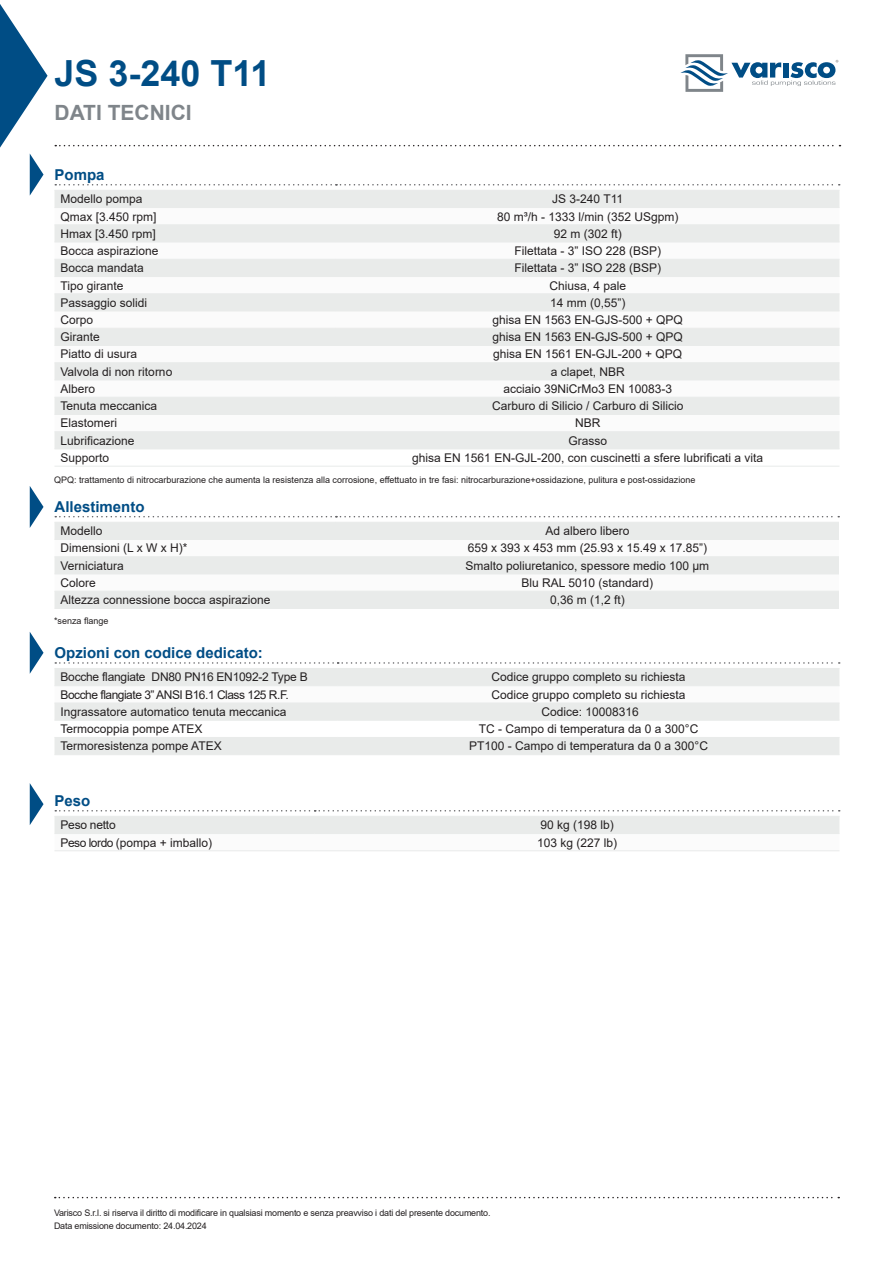
<style>
.page{position:relative;width:893px;height:1263px;background:#fff}
.page>*{position:absolute;margin:0;border:0;box-sizing:border-box;transform-origin:0 0}
.t1{font:700 36px "Arial";color:#004d85}
.t2{font:700 21px "Arial";color:#7f858a}
.t3{font:700 15px "Arial";color:#004d85}
.t4{font:12px "Arial";color:#231f20}
.t5{font:12px "Arial";letter-spacing:-.02em;color:#231f20}
.t6{font:12px "Arial";letter-spacing:-.04em;color:#231f20}
.t7{font:9px "Arial";color:#231f20}
.t8{font:9px "Arial";letter-spacing:-.02em;color:#231f20}
</style>
<div class="page">
<div style="left:55px;top:191px;width:784px;height:258px;background:#e9ebea"></div>
<svg style="left:55px;top:208px;width:784px;height:223px"></svg>
<hr style="left:55px;top:190px;width:281px;height:1px;background:#e9ebea">
<hr style="left:336px;top:190px;width:503px;height:1px;background:#e9ebea">
<hr style="left:55px;top:207px;width:281px;height:1px;background:#e9ebea">
<hr style="left:336px;top:207px;width:503px;height:1px;background:#e9ebea">
<hr style="left:55px;top:225px;width:281px;height:1px;background:#e9ebea">
<hr style="left:336px;top:225px;width:503px;height:1px;background:#e9ebea">
<hr style="left:55px;top:242px;width:281px;height:1px;background:#e9ebea">
<hr style="left:55px;top:276px;width:281px;height:1px;background:#e9ebea">
<hr style="left:336px;top:242px;width:503px;height:1px;background:#e9ebea">
<hr style="left:336px;top:276px;width:503px;height:1px;background:#e9ebea">
<hr style="left:55px;top:259px;width:281px;height:1px;background:#e9ebea">
<hr style="left:336px;top:259px;width:503px;height:1px;background:#e9ebea">
<hr style="left:55px;top:293px;width:281px;height:1px;background:#e9ebea">
<hr style="left:336px;top:293px;width:503px;height:1px;background:#e9ebea">
<hr style="left:55px;top:311px;width:281px;height:1px;background:#e9ebea">
<hr style="left:336px;top:311px;width:503px;height:1px;background:#e9ebea">
<hr style="left:55px;top:328px;width:281px;height:1px;background:#e9ebea">
<hr style="left:336px;top:328px;width:503px;height:1px;background:#e9ebea">
<hr style="left:55px;top:345px;width:281px;height:1px;background:#e9ebea">
<hr style="left:336px;top:345px;width:503px;height:1px;background:#e9ebea">
<hr style="left:55px;top:362px;width:281px;height:1px;background:#e9ebea">
<hr style="left:336px;top:362px;width:503px;height:1px;background:#e9ebea">
<hr style="left:55px;top:380px;width:281px;height:1px;background:#e9ebea">
<hr style="left:336px;top:380px;width:503px;height:1px;background:#e9ebea">
<hr style="left:55px;top:397px;width:281px;height:1px;background:#e9ebea">
<hr style="left:336px;top:397px;width:503px;height:1px;background:#e9ebea">
<hr style="left:55px;top:414px;width:281px;height:1px;background:#e9ebea">
<hr style="left:336px;top:414px;width:503px;height:1px;background:#e9ebea">
<hr style="left:55px;top:431px;width:281px;height:1px;background:#e9ebea">
<hr style="left:336px;top:431px;width:503px;height:1px;background:#e9ebea">
<hr style="left:55px;top:449px;width:281px;height:1px;background:#e9ebea">
<hr style="left:55px;top:466px;width:281px;height:1px;background:#e9ebea">
<hr style="left:336px;top:449px;width:503px;height:1px;background:#e9ebea">
<hr style="left:336px;top:466px;width:503px;height:1px;background:#e9ebea">
<svg style="left:55px;top:184px;width:785px;height:1px"></svg>
<div style="left:55px;top:523px;width:784px;height:85px;background:#e9ebea"></div>
<svg style="left:55px;top:540px;width:784px;height:51px"></svg>
<hr style="left:55px;top:522px;width:281px;height:1px;background:#e9ebea">
<hr style="left:336px;top:522px;width:503px;height:1px;background:#e9ebea">
<hr style="left:55px;top:539px;width:281px;height:1px;background:#e9ebea">
<hr style="left:336px;top:539px;width:503px;height:1px;background:#e9ebea">
<hr style="left:55px;top:556px;width:281px;height:1px;background:#e9ebea">
<hr style="left:336px;top:556px;width:503px;height:1px;background:#e9ebea">
<hr style="left:55px;top:574px;width:281px;height:1px;background:#e9ebea">
<hr style="left:55px;top:591px;width:281px;height:1px;background:#e9ebea">
<hr style="left:336px;top:574px;width:503px;height:1px;background:#e9ebea">
<hr style="left:336px;top:591px;width:503px;height:1px;background:#e9ebea">
<hr style="left:55px;top:608px;width:281px;height:1px;background:#e9ebea">
<hr style="left:336px;top:608px;width:503px;height:1px;background:#e9ebea">
<svg style="left:55px;top:516px;width:784px;height:1px"></svg>
<svg style="left:55px;top:669px;width:784px;height:85px;fill:#e9ebea"></svg>
<svg style="left:55px;top:686px;width:784px;height:17px"></svg>
<hr style="left:55px;top:668px;width:283px;height:1px;background:#e9ebea">
<hr style="left:338px;top:668px;width:501px;height:1px;background:#e9ebea">
<hr style="left:55px;top:685px;width:283px;height:1px;background:#e9ebea">
<hr style="left:338px;top:685px;width:501px;height:1px;background:#e9ebea">
<hr style="left:55px;top:703px;width:283px;height:1px;background:#e9ebea">
<hr style="left:338px;top:703px;width:501px;height:1px;background:#e9ebea">
<hr style="left:55px;top:720px;width:283px;height:1px;background:#e9ebea">
<hr style="left:55px;top:737px;width:283px;height:1px;background:#e9ebea">
<hr style="left:55px;top:754px;width:283px;height:1px;background:#e9ebea">
<hr style="left:338px;top:720px;width:501px;height:1px;background:#e9ebea">
<hr style="left:338px;top:737px;width:501px;height:1px;background:#e9ebea">
<hr style="left:338px;top:754px;width:501px;height:1px;background:#e9ebea">
<svg style="left:55px;top:662px;width:785px;height:2px"></svg>
<svg style="left:55px;top:810px;width:785px;height:41px"></svg>
<svg style="left:30px;top:486px;width:14px;height:42px"></svg>
<svg style="left:30px;top:632px;width:14px;height:42px"></svg>
<svg style="left:30px;top:783px;width:14px;height:42px"></svg>
<svg style="left:55px;top:145px;width:785px;height:1px"></svg>
<svg style="left:55px;top:1197px;width:784px;height:1px"></svg>
<svg style="left:0;top:4px;width:48px;height:192px"></svg>
<svg style="left:680px;top:54px;width:158px;height:38px"></svg>
<p class="t1" style="left:55px;top:48px;width:218px">JS 3-240 T11</p>
<p class="t2" style="left:55px;top:98px;width:139px">DATI TECNICI</p>
<p class="t3" style="left:55px;top:164px;width:52px">Pompa</p>
<p class="t4" style="left:61px;top:191px;width:84px">Modello pompa</p>
<p class="t4" style="left:552px;top:191px;width:72px">JS 3-240 T11</p>
<p class="t4" style="left:61px;top:208px;width:98px">Qmax [3.450 rpm]</p>
<p class="t4" style="left:497px;top:208px;width:183px">80 m³/h - 1333 l/min (352 USgpm)</p>
<p class="t4" style="left:61px;top:225px;width:97px">Hmax [3.450 rpm]</p>
<p class="t4" style="left:554px;top:225px;width:70px">92 m (302 ft)</p>
<p class="t4" style="left:61px;top:243px;width:100px">Bocca aspirazione</p>
<p class="t4" style="left:514px;top:243px;width:148px">Filettata - 3” ISO 228 (BSP)</p>
<p class="t4" style="left:61px;top:260px;width:85px">Bocca mandata</p>
<p class="t4" style="left:514px;top:260px;width:148px">Filettata - 3” ISO 228 (BSP)</p>
<p class="t4" style="left:61px;top:277px;width:64px">Tipo girante</p>
<p class="t4" style="left:549px;top:277px;width:78px">Chiusa, 4 pale</p>
<p class="t4" style="left:61px;top:294px;width:88px">Passaggio solidi</p>
<p class="t4" style="left:550px;top:294px;width:77px">14 mm (0,55”)</p>
<p class="t4" style="left:61px;top:311px;width:34px">Corpo</p>
<p class="t4" style="left:492px;top:311px;width:192px">ghisa EN 1563 EN-GJS-500 + QPQ</p>
<p class="t4" style="left:61px;top:329px;width:41px">Girante</p>
<p class="t4" style="left:492px;top:329px;width:192px">ghisa EN 1563 EN-GJS-500 + QPQ</p>
<p class="t4" style="left:61px;top:346px;width:78px">Piatto di usura</p>
<p class="t4" style="left:493px;top:346px;width:191px">ghisa EN 1561 EN-GJL-200 + QPQ</p>
<p class="t4" style="left:61px;top:363px;width:113px">Valvola di non ritorno</p>
<p class="t4" style="left:551px;top:363px;width:76px">a clapet, NBR</p>
<p class="t4" style="left:61px;top:380px;width:36px">Albero</p>
<p class="t4" style="left:503px;top:380px;width:170px">acciaio 39NiCrMo3 EN 10083-3</p>
<p class="t4" style="left:61px;top:398px;width:98px">Tenuta meccanica</p>
<p class="t4" style="left:492px;top:398px;width:193px">Carburo di Silicio / Carburo di Silicio</p>
<p class="t4" style="left:61px;top:415px;width:58px">Elastomeri</p>
<p class="t4" style="left:575px;top:415px;width:27px">NBR</p>
<p class="t4" style="left:61px;top:432px;width:76px">Lubrificazione</p>
<p class="t4" style="left:568px;top:432px;width:40px">Grasso</p>
<p class="t4" style="left:61px;top:449px;width:50px">Supporto</p>
<p class="t4" style="left:412px;top:449px;width:352px">ghisa EN 1561 EN-GJL-200, con cuscinetti a sfere lubrificati a vita</p>
<p class="t3" style="left:55px;top:496px;width:92px">Allestimento</p>
<p class="t4" style="left:61px;top:523px;width:44px">Modello</p>
<p class="t4" style="left:545px;top:523px;width:86px">Ad albero libero</p>
<p class="t4" style="left:61px;top:540px;width:128px">Dimensioni (L x W x H)*</p>
<p class="t4" style="left:468px;top:540px;width:241px">659 x 393 x 453 mm (25.93 x 15.49 x 17.85”)</p>
<p class="t4" style="left:61px;top:557px;width:65px">Verniciatura</p>
<p class="t4" style="left:466px;top:557px;width:245px">Smalto poliuretanico, spessore medio 100 µm</p>
<p class="t4" style="left:61px;top:574px;width:37px">Colore</p>
<p class="t4" style="left:522px;top:574px;width:133px">Blu RAL 5010 (standard)</p>
<p class="t4" style="left:61px;top:592px;width:212px">Altezza connessione bocca aspirazione</p>
<p class="t4" style="left:550px;top:592px;width:76px">0,36 m (1,2 ft)</p>
<p class="t7" style="left:54px;top:473px;width:643px">QPQ: trattamento di nitrocarburazione che aumenta la resistenza alla corrosione, effettuato in tre fasi: nitrocarburazione+ossidazione, pulitura e post-ossidazione</p>
<p class="t7" style="left:54px;top:615px;width:56px">*senza flange</p>
<p class="t3" style="left:55px;top:642px;width:210px">Opzioni con codice dedicato:</p>
<p class="t5" style="left:61px;top:669px;width:249px">Bocche flangiate DN80 PN16 EN1092-2 Type B</p>
<p class="t4" style="left:491px;top:669px;width:196px">Codice gruppo completo su richiesta</p>
<p class="t6" style="left:61px;top:686px;width:230px">Bocche flangiate 3” ANSI B16.1 Class 125 R.F.</p>
<p class="t4" style="left:491px;top:686px;width:196px">Codice gruppo completo su richiesta</p>
<p class="t4" style="left:61px;top:703px;width:228px">Ingrassatore automatico tenuta meccanica</p>
<p class="t4" style="left:541px;top:703px;width:99px">Codice: 10008316</p>
<p class="t4" style="left:61px;top:721px;width:143px">Termocoppia pompe ATEX</p>
<p class="t4" style="left:479px;top:721px;width:221px">TC - Campo di temperatura da 0 a 300°C</p>
<p class="t4" style="left:61px;top:738px;width:163px">Termoresistenza pompe ATEX</p>
<p class="t4" style="left:469px;top:738px;width:240px">PT100 - Campo di temperatura da 0 a 300°C</p>
<p class="t3" style="left:55px;top:790px;width:37px">Peso</p>
<p class="t5" style="left:61px;top:817px;width:57px">Peso netto</p>
<p class="t4" style="left:540px;top:817px;width:75px">90 kg (198 lb)</p>
<p class="t4" style="left:61px;top:834px;width:153px">Peso lordo (pompa + imballo)</p>
<p class="t4" style="left:537px;top:834px;width:82px">103 kg (227 lb)</p>
<p class="t8" style="left:54px;top:1206px;width:438px">Varisco S.r.l. si riserva il diritto di modificare in qualsiasi momento e senza preavviso i dati del presente documento.</p>
<p class="t8" style="left:54px;top:1220px;width:154px">Data emissione documento: 24.04.2024</p>
</div>
